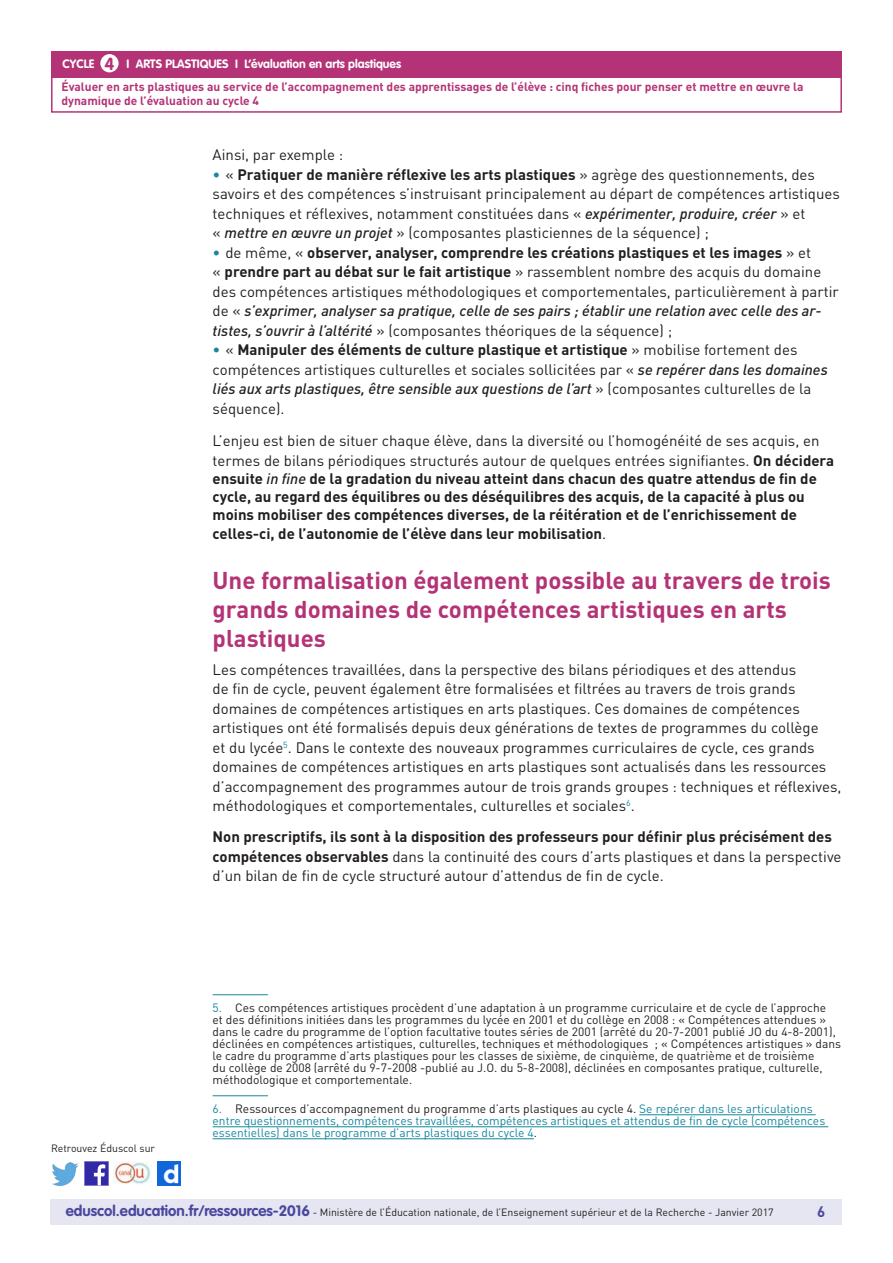
<style>
.page{position:relative;width:893px;height:1263px;background:#fff}
.page>*{position:absolute;margin:0;border:0;box-sizing:border-box;transform-origin:0 0}
._03_Titre_de_niveau{font:700 24px/28.8px "DIN Pro";color:#b43376}
.t1{font:700 17.25px "VAG Rounded Std";color:#b43376}
._06_Texte_courant{font:15px/19.5px "DIN Pro";color:#231f20}
._08_Liste_à_puces_ni{font:15px/19.5px "DIN Pro";color:#231f20}
._06_Texte_courant-2{font:700 15px/18px "DIN Pro";color:#231f20}
.t2{font:700 15px "DIN Pro";color:#4a489e}
._13_Note_bas_de_page{font:12px/12px "DIN Pro";color:#231f20}
._13_Note_bas_de_page-2{font:12px/12px "DIN Pro";color:#16879f}
.t3{font:700 12px/14.4px "DIN Pro";color:#b43376}
.t4{font:700 12px "VAG Rounded Std";color:#fff}
.t5{font:10.5px "DIN Pro";color:#231f20}
.s1{color:#16879f}
.s2{font-weight:700}
.s3{font-weight:500;font-style:italic}
.s4{font-weight:400}
.s5{color:#231f20}
.s6{font-family:"VAG Rounded Std";font-weight:700;font-size:15px;color:#4a489e}
</style>
<div class="page">
<div style="left:50px;top:1199px;width:791px;height:26px;background:#e6e5f2"></div>
<img style="left:85px;top:1162px;width:23px;height:23px">
<img style="left:51px;top:1163px;width:28px;height:22px">
<img style="left:158px;top:1162px;width:22px;height:23px">
<img style="left:114px;top:1162px;width:38px;height:22px">
<div style="left:51px;top:51px;width:791px;height:27px;background:#b43376"></div>
<div style="left:100px;top:54px;width:19px;height:18px;background:#fff;border-radius:50%"></div>
<div style="left:51px;top:75px;width:791px;height:38px;border:2px solid #b43376"></div>
<hr style="left:213px;top:994px;width:55px;height:1px;background:#16879f">
<hr style="left:213px;top:1095px;width:55px;height:1px;background:#16879f">
<hr style="left:639px;top:1114px;width:177px;height:1px;background:#16879f">
<hr style="left:213px;top:1126px;width:615px;height:1px;background:#16879f">
<hr style="left:213px;top:1138px;width:321px;height:1px;background:#16879f">
<p class="t1" style="left:105px;top:53px;width:11px">4</p>
<p class="t4" style="left:244px;top:57px;width:158px">L’évaluation en arts plastiques</p>
<p class="t3" style="left:61px;top:79px;width:744px">Évaluer en arts plastiques au service de l’accompagnement des apprentissages de l’élève : cinq fiches pour penser et mettre en œuvre la dynamique de l’évaluation au cycle 4</p>
<p class="t4" style="left:63px;top:57px;width:33px">CYCLE</p>
<p class="t4" style="left:127px;top:57px;width:113px">I ARTS PLASTIQUES I</p>
<p class="_06_Texte_courant" style="left:213px;top:145px;width:132px">Ainsi, par exemple :</p>
<p class="_08_Liste_à_puces_ni" style="left:213px;top:164px;width:629px"><span class="s1">•</span> « <span class="s2">Pratiquer de manière réflexive les arts plastiques</span> » agrège des questionnements, des savoirs et des compétences s’instruisant principalement au départ de compétences artistiques techniques et réflexives, notamment constituées dans « <span class="s3">expérimenter, produire, créer</span> » et<br>« <span class="s3">mettre en œuvre un projet</span> » (composantes plasticiennes de la séquence) ;</p>
<p class="_08_Liste_à_puces_ni" style="left:213px;top:242px;width:628px"><span class="s1">•</span> de même, « <span class="s2">observer, analyser, comprendre les créations plastiques et les images</span> » et<br>« <span class="s2">prendre part au débat sur le fait artistique</span> » rassemblent nombre des acquis du domaine des compétences artistiques méthodologiques et comportementales, particulièrement à partir de « <span class="s3">s’exprimer, analyser sa pratique, celle de ses pairs ; établir une relation avec celle des ar&shy;tistes, s’ouvrir à l’altérité</span> » (composantes théoriques de la séquence) ;</p>
<p class="_08_Liste_à_puces_ni" style="left:213px;top:340px;width:617px"><span class="s1">•</span> « <span class="s2">Manipuler des éléments de culture plastique et artistique</span> » mobilise fortement des compétences artistiques culturelles et sociales sollicitées par « <span class="s3">se repérer dans les domaines liés aux arts plastiques, être sensible aux questions de l’art</span> » (composantes culturelles de la séquence).</p>
<p class="_06_Texte_courant" style="left:213px;top:431px;width:623px">L’enjeu est bien de situer chaque élève, dans la diversité ou l’homogénéité de ses acquis, en termes de bilans périodiques structurés autour de quelques entrées signifiantes. <span class="s2">On décidera</span></p>
<p class="_06_Texte_courant-2" style="left:213px;top:469px;width:606px">ensuite <span class="s3">in fine</span> de la gradation du niveau atteint dans chacun des quatre attendus de fin de cycle, au regard des équilibres ou des déséquilibres des acquis, de la capacité à plus ou moins mobiliser des compétences diverses, de la réitération et de l’enrichissement de</p>
<p class="_06_Texte_courant-2" style="left:213px;top:524px;width:395px">celles-ci, de l’autonomie de l’élève dans leur mobilisation<span class="s4">.</span></p>
<p class="_03_Titre_de_niveau" style="left:213px;top:565px;width:620px">Une formalisation également possible au travers de trois grands domaines de compétences artistiques en arts plastiques</p>
<p class="_06_Texte_courant" style="left:213px;top:659px;width:630px">Les compétences travaillées, dans la perspective des bilans périodiques et des attendus<br>de fin de cycle, peuvent également être formalisées et filtrées au travers de trois grands domaines de compétences artistiques en arts plastiques. Ces domaines de compétences artistiques ont été formalisés depuis deux générations de textes de programmes du collège<br>et du lycée<sup>5</sup>. Dans le contexte des nouveaux programmes curriculaires de cycle, ces grands domaines de compétences artistiques en arts plastiques sont actualisés dans les ressources d’accompagnement des programmes autour de trois grands groupes : techniques et réflexives, méthodologiques et comportementales, culturelles et sociales<sup>6</sup>.</p>
<p class="_06_Texte_courant" style="left:213px;top:826px;width:630px"><span class="s2">Non prescriptifs, ils sont à la disposition des professeurs pour définir plus précisément des compétences observables</span> dans la continuité des cours d’arts plastiques et dans la perspective d’un bilan de fin de cycle structuré autour d’attendus de fin de cycle.</p>
<p class="t5" style="left:51px;top:1141px;width:106px">Retrouvez Éduscol sur</p>
<p class="_13_Note_bas_de_page" style="left:213px;top:1001px;width:630px"><span class="s1">5.</span> Ces compétences artistiques procèdent d’une adaptation à un programme curriculaire et de cycle de l’approche<br>et des définitions initiées dans les programmes du lycée en 2001 et du collège en 2008 : « Compétences attendues » dans le cadre du programme de l’option facultative toutes séries de 2001 (arrêté du 20-7-2001 publié JO du 4-8-2001), déclinées en compétences artistiques, culturelles, techniques et méthodologiques ; « Compétences artistiques » dans le cadre du programme d’arts plastiques pour les classes de sixième, de cinquième, de quatrième et de troisième<br>du collège de 2008 (arrêté du 9-7-2008 -publié au J.O. du 5-8-2008), déclinées en composantes pratique, culturelle, méthodologique et comportementale.</p>
<p class="_13_Note_bas_de_page-2" style="left:213px;top:1102px;width:614px">6. <span class="s5">Ressources d’accompagnement du programme d’arts plastiques au cycle 4.</span> Se repérer dans les articulations entre questionnements, compétences travaillées, compétences artistiques et attendus de fin de cycle (compétences essentielles) dans le programme d’arts plastiques du cycle 4<span class="s5">.</span></p>
<p class="t5" style="left:66px;top:1205px;width:709px"><span class="s6">eduscol.education.fr/ressources-2016</span> - Ministère de l’Éducation nationale, de l’Enseignement supérieur et de la Recherche - Janvier 2017</p>
<p class="t2" style="left:817px;top:1201px;width:10px">6</p>
</div>
